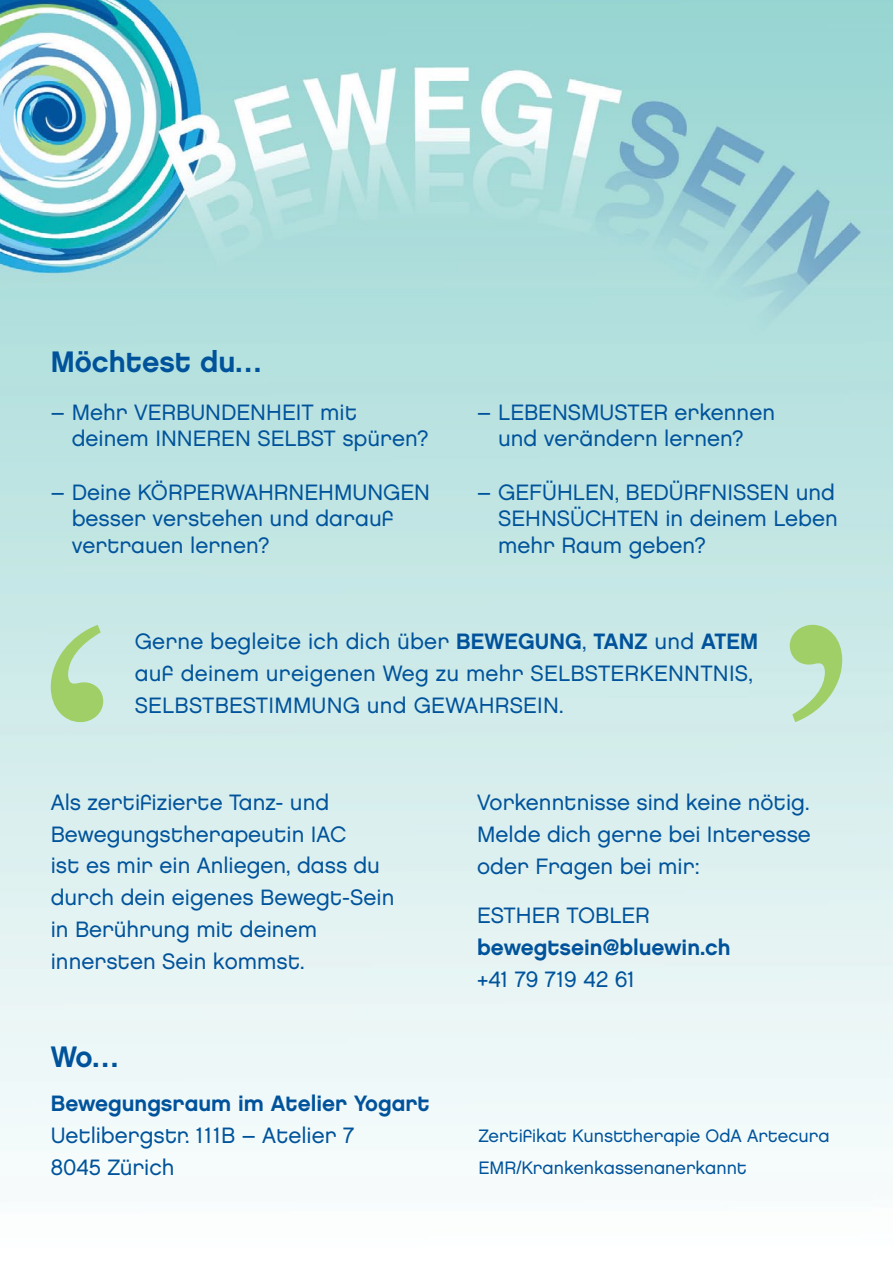
<style>
.page{position:relative;width:893px;height:1263px;background:#fff}
.page>*{position:absolute;margin:0;border:0;box-sizing:border-box;transform-origin:0 0}
.t1{font:29.55px "Chalet New York Nineteen Eighty";color:#00539b}
.t2{font:22.2px/31.8px "Chalet London Nineteen Eighty";color:#00539b}
.t3{font:18px/31.8px "Chalet London Nineteen Eighty";color:#00539b}
.s1{font-family:"Chalet New York Nineteen Eighty"}
</style>
<div class="page">
<img style="left:0;top:0;width:893px;height:1172px">
<svg style="left:790px;top:625px;width:52px;height:97px;background:#b7dda7"></svg>
<svg style="left:51px;top:625px;width:52px;height:97px;background:#b6dca7"></svg>
<img style="left:0;top:0;width:207px;height:265px">
<svg style="left:889px;top:0;width:4px;height:3px"></svg>
<p class="t1" style="left:51px;top:344px;width:212px">Möchtest du…</p>
<p class="t2" style="left:72px;top:398px;width:358px;line-height:26.7px;text-indent:-21px">– Mehr Verbundenheit mit deinem inneren SelbSt spüren?</p>
<p class="t2" style="left:72px;top:478px;width:360px;line-height:26.7px;text-indent:-21px">– deine KörperwahrnehMungen besser verstehen und darauf vertrauen lernen?</p>
<p class="t2" style="left:477px;top:398px;width:299px;line-height:26.7px;text-align:center">– lebenSMuSter erkennen und verändern lernen?</p>
<p class="t2" style="left:498px;top:478px;width:341px;line-height:26.7px;text-align:justify;text-indent:-21px">– gefühlen, bedürfniSSen und SehnSüchten in deinem leben mehr raum geben?</p>
<p class="t2" style="left:135px;top:625px;width:625px">gerne begleite ich dich über <span class="s1">Bewegung</span>, <span class="s1">Tanz</span> und <span class="s1">aTeM </span>auf deinem ureigenen weg zu mehr SelbSterKenntniS,<br>SelbStbeStiMMung und gewahrSein.</p>
<p class="t2" style="left:51px;top:786px;width:345px">als zertifizierte tanz- und bewegungstherapeutin iac<br>ist es mir ein anliegen, dass du durch dein eigenes bewegt-Sein in berührung mit deinem innersten Sein kommst.</p>
<p class="t2" style="left:477px;top:786px;width:335px;text-align:justify">Vorkenntnisse sind keine nötig.<br>Melde dich gerne bei interesse oder fragen bei mir:</p>
<p class="t2" style="left:477px;top:899px;width:255px">eSther tobler <span class="s1">bewegtsein@bluewin.ch </span>+41 79 719 42 61</p>
<p class="t1" style="left:51px;top:1039px;width:69px">wo…</p>
<p class="t2" style="left:51px;top:1087px;width:380px"><span class="s1">Bewegungsraum im atelier Yogart </span>uetlibergstr. 111b – atelier 7<br>8045 Zürich</p>
<p class="t3" style="left:478px;top:1120px;width:353px">Zertifikat Kunsttherapie oda artecura eMr/Krankenkassenanerkannt</p>
</div>
